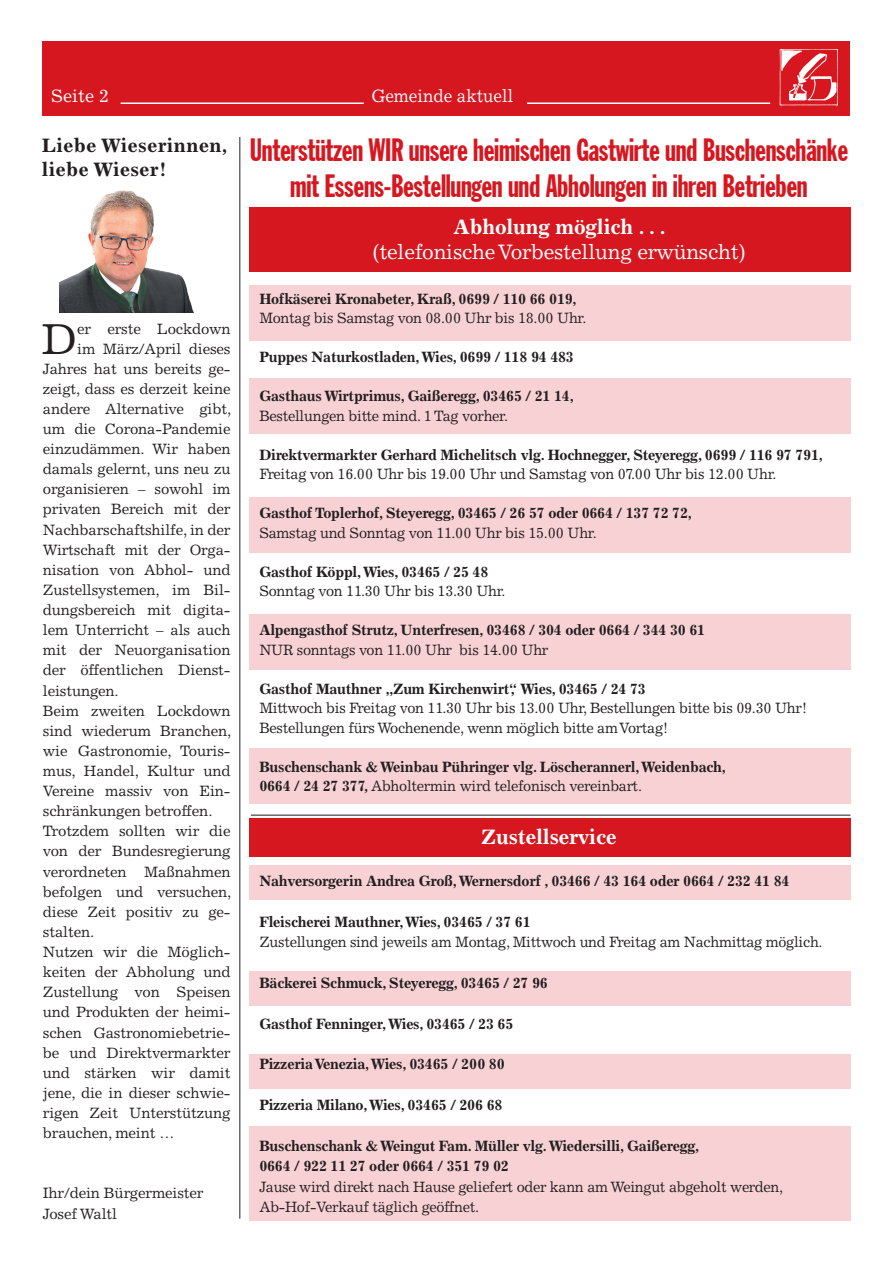
<style>
.page{position:relative;width:893px;height:1263px;background:#fff}
.page>*{position:absolute;margin:0;border:0;box-sizing:border-box;transform-origin:0 0}
.t1{font:43.5px "Excelsior LT Std";color:#231f20}
.t2{font:extra-condensed 31.5px/36px "Franklin Gothic";letter-spacing:-.01em;color:#d7171f;text-align:center}
.t3{font:21px "Excelsior LT Std";letter-spacing:-.01em;color:#fff}
.t4{font:700 21px "Excelsior LT Std";letter-spacing:-.01em;color:#fff}
.t5{font:700 19.5px/24px "Excelsior LT Std";letter-spacing:.02em;color:#231f20}
.t6{font:18px "Excelsior LT Std";color:#fff;scale:.94 1}
.t7{font:18px "Excelsior LT Std";color:#fff}
.t8{font:15px/19.5px "Excelsior LT Std";letter-spacing:-.01em;color:#231f20}
.t9{font:700 15px/19.5px "Excelsior LT Std";letter-spacing:-.02em;color:#231f20}
.s1{font-weight:400}
</style>
<div class="page">
<div style="left:249px;top:207px;width:601px;height:64px;background:#d7171f"></div>
<div style="left:249px;top:818px;width:601px;height:39px;background:#d7171f"></div>
<div style="left:249px;top:285px;width:601px;height:55px;background:#f7d1d3"></div>
<div style="left:249px;top:378px;width:601px;height:55px;background:#f7d1d3"></div>
<div style="left:249px;top:497px;width:601px;height:55px;background:#f7d1d3"></div>
<div style="left:249px;top:614px;width:601px;height:56px;background:#f7d1d3"></div>
<div style="left:249px;top:748px;width:601px;height:56px;background:#f7d1d3"></div>
<div style="left:249px;top:865px;width:601px;height:34px;background:#f7d1d3"></div>
<div style="left:249px;top:971px;width:601px;height:34px;background:#f7d1d3"></div>
<div style="left:249px;top:1055px;width:601px;height:34px;background:#f7d1d3"></div>
<div style="left:249px;top:1126px;width:601px;height:94px;background:#f7d1d3"></div>
<div style="left:42px;top:42px;width:808px;height:74px;background:#d7171f"></div>
<img style="left:779px;top:48px;width:59px;height:60px">
<hr style="left:527px;top:102px;width:243px;height:2px;background:#fff">
<hr style="left:121px;top:102px;width:243px;height:2px;background:#fff">
<hr style="left:240px;top:137px;width:1px;height:1082px;background:#231f20">
<hr style="left:251px;top:815px;width:599px;height:1px;background:#231f20">
<img style="left:60px;top:190px;width:134px;height:123px">
<p class="t7" style="left:51px;top:86px;width:60px">Seite 2</p>
<p class="t6" style="left:371px;top:86px;width:152px">Gemeinde aktuell</p>
<h2 class="t2" style="left:250px;top:132px;width:600px">Unterstützen WIR unsere heimischen Gastwirte und Buschenschänke mit Essens-Bestellungen und Abholungen in ihren Betrieben</h2>
<h3 class="t5" style="left:42px;top:134px;width:187px">Liebe Wieserinnen, liebe Wieser!</h3>
<h1 class="t1" style="left:41px;top:313px;width:38px">D</h1>
<p class="t8" style="left:77px;top:319px;width:155px">er erste Lockdown</p>
<p class="t8" style="left:77px;top:339px;width:155px">im März/April dieses</p>
<p class="t8" style="left:43px;top:359px;width:189px">Jahres hat uns bereits ge-</p>
<p class="t8" style="left:43px;top:379px;width:189px">zeigt, dass es derzeit keine</p>
<p class="t8" style="left:43px;top:399px;width:190px">andere Alternative gibt,</p>
<p class="t8" style="left:43px;top:419px;width:189px">um die Corona-Pandemie</p>
<p class="t8" style="left:43px;top:439px;width:189px">einzudämmen. Wir haben</p>
<p class="t8" style="left:43px;top:459px;width:189px">damals gelernt, uns neu zu</p>
<p class="t8" style="left:43px;top:479px;width:189px">organisieren – sowohl im</p>
<p class="t8" style="left:43px;top:500px;width:189px">privaten Bereich mit der</p>
<p class="t8" style="left:43px;top:520px;width:189px">Nachbarschaftshilfe, in der</p>
<p class="t8" style="left:43px;top:540px;width:189px">Wirtschaft mit der Orga-</p>
<p class="t8" style="left:43px;top:560px;width:189px">nisation von Abhol- und</p>
<p class="t8" style="left:43px;top:580px;width:189px">Zustellsystemen, im Bil-</p>
<p class="t8" style="left:43px;top:600px;width:189px">dungsbereich mit digita-</p>
<p class="t8" style="left:43px;top:620px;width:189px">lem Unterricht – als auch</p>
<p class="t8" style="left:43px;top:640px;width:189px">mit der Neuorganisation</p>
<p class="t8" style="left:43px;top:661px;width:189px">der öffentlichen Dienst-</p>
<p class="t8" style="left:43px;top:681px;width:77px">leistungen.</p>
<p class="t8" style="left:43px;top:701px;width:189px">Beim zweiten Lockdown</p>
<p class="t8" style="left:43px;top:721px;width:190px">sind wiederum Branchen,</p>
<p class="t8" style="left:43px;top:741px;width:189px">wie Gastronomie, Touris-</p>
<p class="t8" style="left:43px;top:761px;width:189px">mus, Handel, Kultur und</p>
<p class="t8" style="left:43px;top:781px;width:189px">Vereine massiv von Ein-</p>
<p class="t8" style="left:43px;top:801px;width:171px">schränkungen betroffen.</p>
<p class="t8" style="left:43px;top:821px;width:189px">Trotzdem sollten wir die</p>
<p class="t8" style="left:43px;top:842px;width:189px">von der Bundesregierung</p>
<p class="t8" style="left:43px;top:862px;width:189px">verordneten Maßnahmen</p>
<p class="t8" style="left:43px;top:882px;width:190px">befolgen und versuchen,</p>
<p class="t8" style="left:43px;top:902px;width:189px">diese Zeit positiv zu ge-</p>
<p class="t8" style="left:43px;top:922px;width:53px">stalten.</p>
<p class="t8" style="left:43px;top:942px;width:189px">Nutzen wir die Möglich-</p>
<p class="t8" style="left:43px;top:962px;width:189px">keiten der Abholung und</p>
<p class="t8" style="left:43px;top:982px;width:189px">Zustellung von Speisen</p>
<p class="t8" style="left:43px;top:1002px;width:189px">und Produkten der heimi-</p>
<p class="t8" style="left:43px;top:1023px;width:189px">schen Gastronomiebetrie-</p>
<p class="t8" style="left:43px;top:1043px;width:189px">be und Direktvermarkter</p>
<p class="t8" style="left:43px;top:1063px;width:189px">und stärken wir damit</p>
<p class="t8" style="left:43px;top:1083px;width:189px">jene, die in dieser schwie-</p>
<p class="t8" style="left:43px;top:1103px;width:189px">rigen Zeit Unterstützung</p>
<p class="t8" style="left:43px;top:1123px;width:133px">brauchen, meint …</p>
<p class="t8" style="left:43px;top:1183px;width:162px;line-height:20.1px">Ihr/dein Bürgermeister<br>Josef Waltl</p>
<h3 class="t4" style="left:454px;top:215px;width:213px">Abholung möglich . . .</h3>
<h3 class="t3" style="left:373px;top:240px;width:375px">(telefonische Vorbestellung erwünscht)</h3>
<p class="t9" style="left:259px;top:289px;width:319px">Hofkäserei Kronabeter, Kraß, 0699 / 110 66 019,</p>
<p class="t8" style="left:259px;top:309px;width:329px">Montag bis Samstag von 08.00 Uhr bis 18.00 Uhr.</p>
<p class="t9" style="left:259px;top:348px;width:316px">Puppes Naturkostladen, Wies, 0699 / 118 94 483</p>
<p class="t9" style="left:259px;top:387px;width:316px">Gasthaus Wirtprimus, Gaißeregg, 03465 / 21 14,</p>
<p class="t8" style="left:259px;top:406px;width:250px">Bestellungen bitte mind. 1 Tag vorher.</p>
<p class="t9" style="left:259px;top:445px;width:565px">Direktvermarkter Gerhard Michelitsch vlg. Hochnegger, Steyeregg, 0699 / 116 97 791,</p>
<p class="t8" style="left:259px;top:465px;width:519px">Freitag von 16.00 Uhr bis 19.00 Uhr und Samstag von 07.00 Uhr bis 12.00 Uhr.</p>
<p class="t9" style="left:259px;top:504px;width:434px">Gasthof Toplerhof, Steyeregg, 03465 / 26 57 oder 0664 / 137 72 72,</p>
<p class="t8" style="left:259px;top:523px;width:339px">Samstag und Sonntag von 11.00 Uhr bis 15.00 Uhr.</p>
<p class="t9" style="left:259px;top:562px;width:231px">Gasthof Köppl, Wies, 03465 / 25 48</p>
<p class="t8" style="left:259px;top:582px;width:248px">Sonntag von 11.30 Uhr bis 13.30 Uhr.</p>
<p class="t9" style="left:259px;top:621px;width:447px">Alpengasthof Strutz, Unterfresen, 03468 / 304 oder 0664 / 344 30 61</p>
<p class="t8" style="left:259px;top:640px;width:291px">NUR sonntags von 11.00 Uhr bis 14.00 Uhr</p>
<p class="t9" style="left:259px;top:679px;width:388px">Gasthof Mauthner „Zum Kirchenwirt“, Wies, 03465 / 24 73</p>
<p class="t8" style="left:259px;top:699px;width:549px">Mittwoch bis Freitag von 11.30 Uhr bis 13.00 Uhr, Bestellungen bitte bis 09.30 Uhr!<br>Bestellungen fürs Wochenende, wenn möglich bitte am Vortag!</p>
<p class="t9" style="left:259px;top:757px;width:468px">Buschenschank &amp; Weinbau Pühringer vlg. Löscherannerl, Weidenbach,<br>0664 / 24 27 377, <span class="s1">Abholtermin wird telefonisch vereinbart.</span></p>
<h3 class="t4" style="left:481px;top:825px;width:137px">Zustellservice</h3>
<p class="t9" style="left:259px;top:871px;width:532px">Nahversorgerin Andrea Groß, Wernersdorf , 03466 / 43 164 oder 0664 / 232 41 84</p>
<p class="t9" style="left:259px;top:912px;width:273px">Fleischerei Mauthner, Wies, 03465 / 37 61</p>
<p class="t8" style="left:259px;top:932px;width:565px">Zustellungen sind jeweils am Montag, Mittwoch und Freitag am Nachmittag möglich.</p>
<p class="t9" style="left:259px;top:973px;width:290px">Bäckerei Schmuck, Steyeregg, 03465 / 27 96</p>
<p class="t9" style="left:259px;top:1014px;width:256px">Gasthof Fenninger, Wies, 03465 / 23 65</p>
<p class="t9" style="left:259px;top:1054px;width:247px">Pizzeria Venezia, Wies, 03465 / 200 80</p>
<p class="t9" style="left:259px;top:1095px;width:245px">Pizzeria Milano, Wies, 03465 / 206 68</p>
<p class="t9" style="left:259px;top:1135px;width:441px;line-height:20.4px">Buschenschank &amp; Weingut Fam. Müller vlg. Wiedersilli, Gaißeregg,<br>0664 / 922 11 27 oder 0664 / 351 79 02</p>
<p class="t8" style="left:259px;top:1176px;width:525px;line-height:20.4px">Jause wird direkt nach Hause geliefert oder kann am Weingut abgeholt werden,<br>Ab-Hof-Verkauf täglich geöffnet.</p>
</div>
